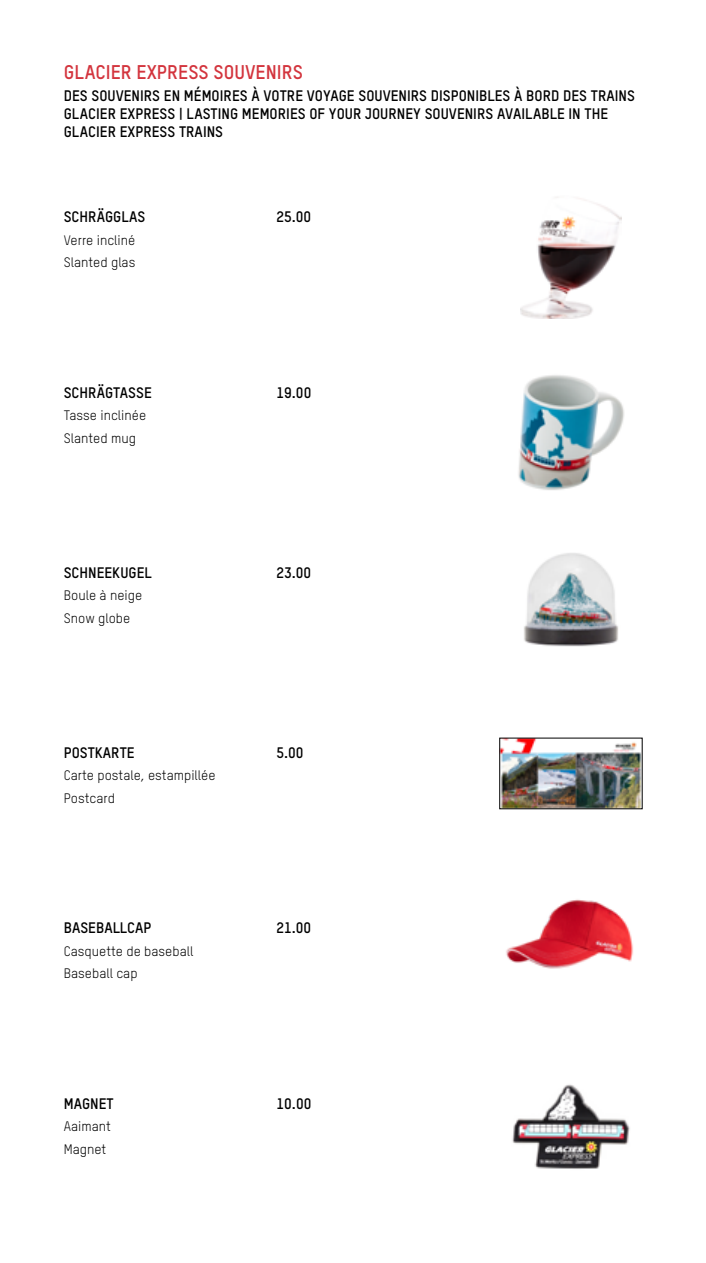
<style>
.page{position:relative;width:706px;height:1263px;background:#fff}
.page>*{position:absolute;margin:0;border:0;box-sizing:border-box;transform-origin:0 0}
.t1{font:700 19.5px "TSTAR";color:#d3343d}
.t2{font:700 15px/18px "TSTAR";color:#000}
.t3{font:13.5px/22.5px "TSTAR";color:#000}
</style>
<div class="page">
<img style="left:521px;top:197px;width:100px;height:122px">
<img style="left:512px;top:1084px;width:118px;height:85px">
<img style="left:506px;top:899px;width:127px;height:70px">
<img style="left:518px;top:375px;width:106px;height:115px">
<img style="left:524px;top:553px;width:95px;height:94px">
<img style="left:501px;top:740px;width:139px;height:67px">
<h1 class="t1" style="left:64px;top:60px;width:241px">GLACIER EXPRESS SOUVENIRS</h1>
<p class="t2" style="left:64px;top:87px;width:573px">DES SOUVENIRS EN MÉMOIRES À VOTRE VOYAGE SOUVENIRS DISPONIBLES À BORD DES TRAINS<br>GLACIER EXPRESS | LASTING MEMORIES OF YOUR JOURNEY SOUVENIRS AVAILABLE IN THE<br>GLACIER EXPRESS TRAINS</p>
<p class="t2" style="left:64px;top:207px;width:83px">SCHRÄGGLAS</p>
<p class="t2" style="left:276px;top:207px;width:36px">25.00</p>
<p class="t3" style="left:64px;top:228px;width:73px">Verre incliné<br>Slanted glas</p>
<p class="t2" style="left:64px;top:383px;width:89px">SCHRÄGTASSE</p>
<p class="t2" style="left:276px;top:383px;width:36px">19.00</p>
<p class="t3" style="left:64px;top:404px;width:84px">Tasse inclinée<br>Slanted mug</p>
<p class="t2" style="left:64px;top:563px;width:89px">SCHNEEKUGEL</p>
<p class="t2" style="left:276px;top:563px;width:36px">23.00</p>
<p class="t3" style="left:64px;top:584px;width:80px">Boule à neige<br>Snow globe</p>
<p class="t2" style="left:64px;top:743px;width:72px">POSTKARTE</p>
<p class="t2" style="left:276px;top:743px;width:29px">5.00</p>
<p class="t3" style="left:64px;top:764px;width:153px">Carte postale, estampillée<br>Postcard</p>
<p class="t2" style="left:64px;top:918px;width:89px">BASEBALLCAP</p>
<p class="t2" style="left:276px;top:918px;width:36px">21.00</p>
<p class="t3" style="left:64px;top:939px;width:131px">Casquette de baseball<br>Baseball cap</p>
<p class="t2" style="left:64px;top:1094px;width:51px">MAGNET</p>
<p class="t2" style="left:276px;top:1094px;width:36px">10.00</p>
<p class="t3" style="left:64px;top:1115px;width:49px">Aaimant<br>Magnet</p>
</div>
